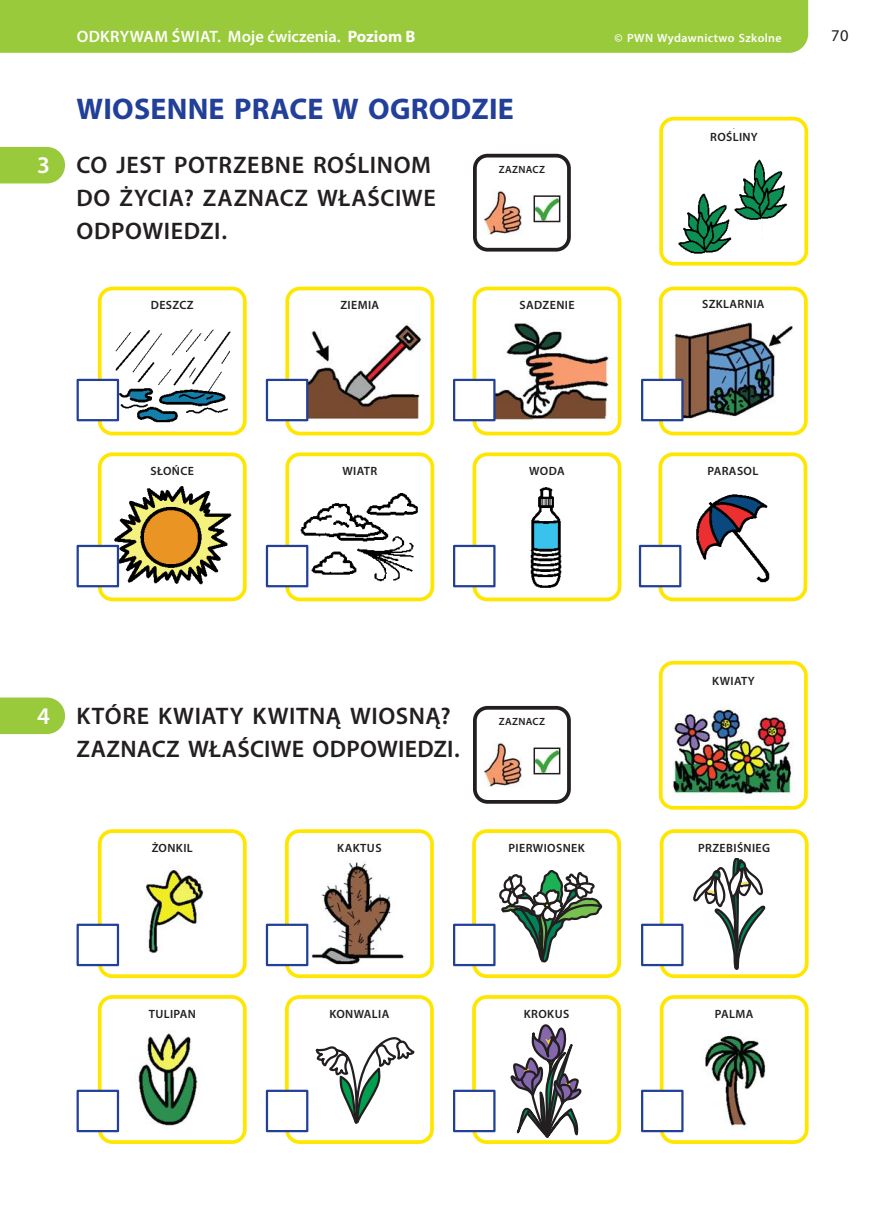
<style>
.page{position:relative;width:872px;height:1212px;background:#fff}
.page>*{position:absolute;margin:0;border:0;box-sizing:border-box;transform-origin:0 0}
.t1{font:700 30px "Myriad Pro";letter-spacing:.01em;color:#223f99}
.t2{font:600 24px/33px "Myriad Pro";letter-spacing:.025em;color:#231f20}
.t3{font:600 24px "Myriad Pro";color:#fff}
.t4{font:600 16.5px "Myriad Pro";letter-spacing:.005em;color:#fff}
.t5{font:16.5px "Myriad Pro";color:#231f20}
.t6{font:600 12px "Myriad Pro";letter-spacing:.03em;color:#231f20}
.t7{font:600 12px "Myriad Pro";letter-spacing:.03em;color:#fff}
.t8{font:600 10.5px "Myriad Pro";letter-spacing:.03em;color:#231f20}
.s1{font-weight:700}
</style>
<div class="page">
<div style="left:0;top:0;width:808px;height:53px;background:#99ca3b"></div>
<div style="left:0;top:147px;width:65px;height:36px;background:#99ca3b"></div>
<img style="left:664px;top:122px;width:139px;height:139px">
<div style="left:659px;top:117px;width:149px;height:149px;border:4px solid #ffe601;border-radius:13px"></div>
<img style="left:664px;top:666px;width:142px;height:139px">
<div style="left:659px;top:661px;width:148px;height:149px;border:4px solid #ffe601;border-radius:13px"></div>
<svg style="left:0;top:697px;width:65px;height:37px"></svg>
<img style="left:103px;top:288px;width:139px;height:146px">
<div style="left:98px;top:287px;width:149px;height:148px;border:4px solid #ffe601;border-radius:13px"></div>
<img style="left:103px;top:834px;width:139px;height:139px">
<div style="left:98px;top:829px;width:149px;height:149px;border:4px solid #ffe601;border-radius:13px"></div>
<img style="left:103px;top:457px;width:139px;height:139px">
<div style="left:98px;top:452px;width:149px;height:149px;border:4px solid #ffe601;border-radius:13px"></div>
<img style="left:103px;top:1000px;width:139px;height:139px">
<div style="left:98px;top:995px;width:149px;height:149px;border:4px solid #ffe601;border-radius:13px"></div>
<img style="left:290px;top:288px;width:139px;height:146px">
<div style="left:285px;top:287px;width:149px;height:148px;border:4px solid #ffe601;border-radius:13px"></div>
<img style="left:290px;top:834px;width:139px;height:139px">
<div style="left:285px;top:829px;width:149px;height:149px;border:4px solid #ffe601;border-radius:13px"></div>
<img style="left:290px;top:457px;width:139px;height:139px">
<div style="left:285px;top:452px;width:149px;height:149px;border:4px solid #ffe601;border-radius:13px"></div>
<svg style="left:290px;top:1000px;width:139px;height:139px"></svg>
<div style="left:285px;top:995px;width:149px;height:149px;border:4px solid #ffe601;border-radius:13px"></div>
<img style="left:477px;top:288px;width:141px;height:146px">
<div style="left:472px;top:287px;width:149px;height:148px;border:4px solid #ffe601;border-radius:13px"></div>
<svg style="left:477px;top:834px;width:139px;height:139px"></svg>
<div style="left:472px;top:829px;width:149px;height:149px;border:4px solid #ffe601;border-radius:13px"></div>
<img style="left:477px;top:457px;width:139px;height:139px">
<div style="left:472px;top:452px;width:149px;height:149px;border:4px solid #ffe601;border-radius:13px"></div>
<img style="left:663px;top:457px;width:139px;height:139px">
<div style="left:658px;top:452px;width:149px;height:149px;border:4px solid #ffe601;border-radius:13px"></div>
<svg style="left:477px;top:1000px;width:139px;height:139px"></svg>
<div style="left:472px;top:995px;width:149px;height:149px;border:4px solid #ffe601;border-radius:13px"></div>
<img style="left:664px;top:288px;width:142px;height:146px">
<div style="left:659px;top:287px;width:148px;height:148px;border:4px solid #ffe601;border-radius:13px"></div>
<svg style="left:664px;top:834px;width:139px;height:139px"></svg>
<div style="left:659px;top:829px;width:149px;height:149px;border:4px solid #ffe601;border-radius:13px"></div>
<img style="left:664px;top:1000px;width:139px;height:139px">
<div style="left:659px;top:995px;width:149px;height:149px;border:4px solid #ffe601;border-radius:13px"></div>
<div style="left:106px;top:297px;width:132px;height:20px;background:#fff"></div>
<div style="left:106px;top:840px;width:132px;height:20px;background:#fff"></div>
<div style="left:106px;top:463px;width:132px;height:20px;background:#fff"></div>
<div style="left:106px;top:1005px;width:132px;height:21px;background:#fff"></div>
<div style="left:294px;top:297px;width:132px;height:20px;background:#fff"></div>
<div style="left:293px;top:840px;width:132px;height:20px;background:#fff"></div>
<div style="left:294px;top:463px;width:132px;height:20px;background:#fff"></div>
<div style="left:293px;top:1005px;width:132px;height:21px;background:#fff"></div>
<div style="left:481px;top:297px;width:132px;height:20px;background:#fff"></div>
<div style="left:480px;top:840px;width:132px;height:20px;background:#fff"></div>
<div style="left:481px;top:463px;width:132px;height:20px;background:#fff"></div>
<div style="left:667px;top:463px;width:132px;height:20px;background:#fff"></div>
<div style="left:480px;top:1005px;width:132px;height:17px;background:#fff"></div>
<div style="left:667px;top:296px;width:132px;height:20px;background:#fff"></div>
<div style="left:668px;top:129px;width:132px;height:20px;background:#fff"></div>
<div style="left:667px;top:673px;width:132px;height:20px;background:#fff"></div>
<div style="left:668px;top:840px;width:132px;height:17px;background:#fff"></div>
<div style="left:668px;top:1005px;width:132px;height:21px;background:#fff"></div>
<div style="left:77px;top:1090px;width:42px;height:42px;background:#fff;border:2px solid #223f99"></div>
<div style="left:77px;top:545px;width:42px;height:42px;background:#fff;border:2px solid #223f99"></div>
<div style="left:77px;top:924px;width:42px;height:42px;background:#fff;border:2px solid #223f99"></div>
<div style="left:77px;top:379px;width:42px;height:42px;background:#fff;border:2px solid #223f99"></div>
<div style="left:266px;top:1090px;width:42px;height:42px;background:#fff;border:2px solid #223f99"></div>
<div style="left:266px;top:545px;width:42px;height:42px;background:#fff;border:2px solid #223f99"></div>
<div style="left:266px;top:924px;width:42px;height:42px;background:#fff;border:2px solid #223f99"></div>
<div style="left:453px;top:1090px;width:42px;height:42px;background:#fff;border:2px solid #223f99"></div>
<div style="left:453px;top:545px;width:42px;height:42px;background:#fff;border:2px solid #223f99"></div>
<div style="left:639px;top:545px;width:42px;height:42px;background:#fff;border:2px solid #223f99"></div>
<div style="left:453px;top:924px;width:42px;height:42px;background:#fff;border:2px solid #223f99"></div>
<div style="left:453px;top:379px;width:42px;height:42px;background:#fff;border:2px solid #223f99"></div>
<div style="left:266px;top:379px;width:42px;height:42px;background:#fff;border:2px solid #223f99"></div>
<div style="left:641px;top:1090px;width:42px;height:42px;background:#fff;border:2px solid #223f99"></div>
<div style="left:641px;top:924px;width:42px;height:42px;background:#fff;border:2px solid #223f99"></div>
<div style="left:641px;top:379px;width:42px;height:42px;background:#fff;border:2px solid #223f99"></div>
<div style="left:473px;top:154px;width:98px;height:98px;border:4px solid #231f20;border-radius:13px"></div>
<img style="left:484px;top:190px;width:38px;height:45px">
<img style="left:536px;top:198px;width:21px;height:21px">
<div style="left:533px;top:195px;width:27px;height:27px;border:2px solid #231f20"></div>
<div style="left:473px;top:706px;width:98px;height:98px;border:4px solid #231f20;border-radius:13px"></div>
<img style="left:484px;top:742px;width:38px;height:45px">
<img style="left:536px;top:750px;width:21px;height:21px">
<div style="left:533px;top:747px;width:27px;height:27px;border:2px solid #231f20"></div>
<h2 class="t3" style="left:37px;top:150px;width:14px">3</h2>
<h3 class="t4" style="left:77px;top:26px;width:340px">ODKRYWAM ŚWIAT. Moje ćwiczenia. <span class="s1">Poziom B</span></h3>
<p class="t7" style="left:614px;top:31px;width:169px">© PWN Wydawnictwo Szkolne</p>
<h1 class="t1" style="left:77px;top:89px;width:439px">WIOSENNE PRACE W OGRODZIE</h1>
<h2 class="t2" style="left:77px;top:148px;width:361px">CO JEST POTRZEBNE ROŚLINOM<br>DO ŻYCIA? ZAZNACZ WŁAŚCIWE<br>ODPOWIEDZI.</h2>
<p class="t8" style="left:499px;top:163px;width:48px">ZAZNACZ</p>
<p class="t6" style="left:151px;top:297px;width:44px">DESZCZ</p>
<p class="t6" style="left:340px;top:297px;width:40px">ZIEMIA</p>
<p class="t6" style="left:519px;top:297px;width:57px">SADZENIE</p>
<p class="t6" style="left:710px;top:129px;width:49px">ROŚLINY</p>
<p class="t6" style="left:702px;top:296px;width:64px">SZKLARNIA</p>
<h3 class="t5" style="left:831px;top:26px;width:19px">70</h3>
<p class="t6" style="left:151px;top:463px;width:45px">SŁOŃCE</p>
<p class="t6" style="left:342px;top:463px;width:36px">WIATR</p>
<p class="t6" style="left:529px;top:463px;width:37px">WODA</p>
<p class="t6" style="left:707px;top:463px;width:52px">PARASOL</p>
<h2 class="t3" style="left:37px;top:701px;width:14px">4</h2>
<h2 class="t2" style="left:77px;top:699px;width:385px">KTÓRE KWIATY KWITNĄ WIOSNĄ?<br>ZAZNACZ WŁAŚCIWE ODPOWIEDZI.</h2>
<p class="t6" style="left:152px;top:840px;width:43px">ŻONKIL</p>
<p class="t6" style="left:337px;top:840px;width:46px">KAKTUS</p>
<p class="t8" style="left:499px;top:715px;width:48px">ZAZNACZ</p>
<p class="t6" style="left:508px;top:840px;width:78px">PIERWIOSNEK</p>
<p class="t6" style="left:149px;top:1006px;width:49px">TULIPAN</p>
<p class="t6" style="left:329px;top:1006px;width:61px">KONWALIA</p>
<p class="t6" style="left:524px;top:1006px;width:47px">KROKUS</p>
<p class="t6" style="left:712px;top:673px;width:44px">KWIATY</p>
<p class="t6" style="left:698px;top:840px;width:73px">PRZEBIŚNIEG</p>
<p class="t6" style="left:715px;top:1006px;width:40px">PALMA</p>
</div>
